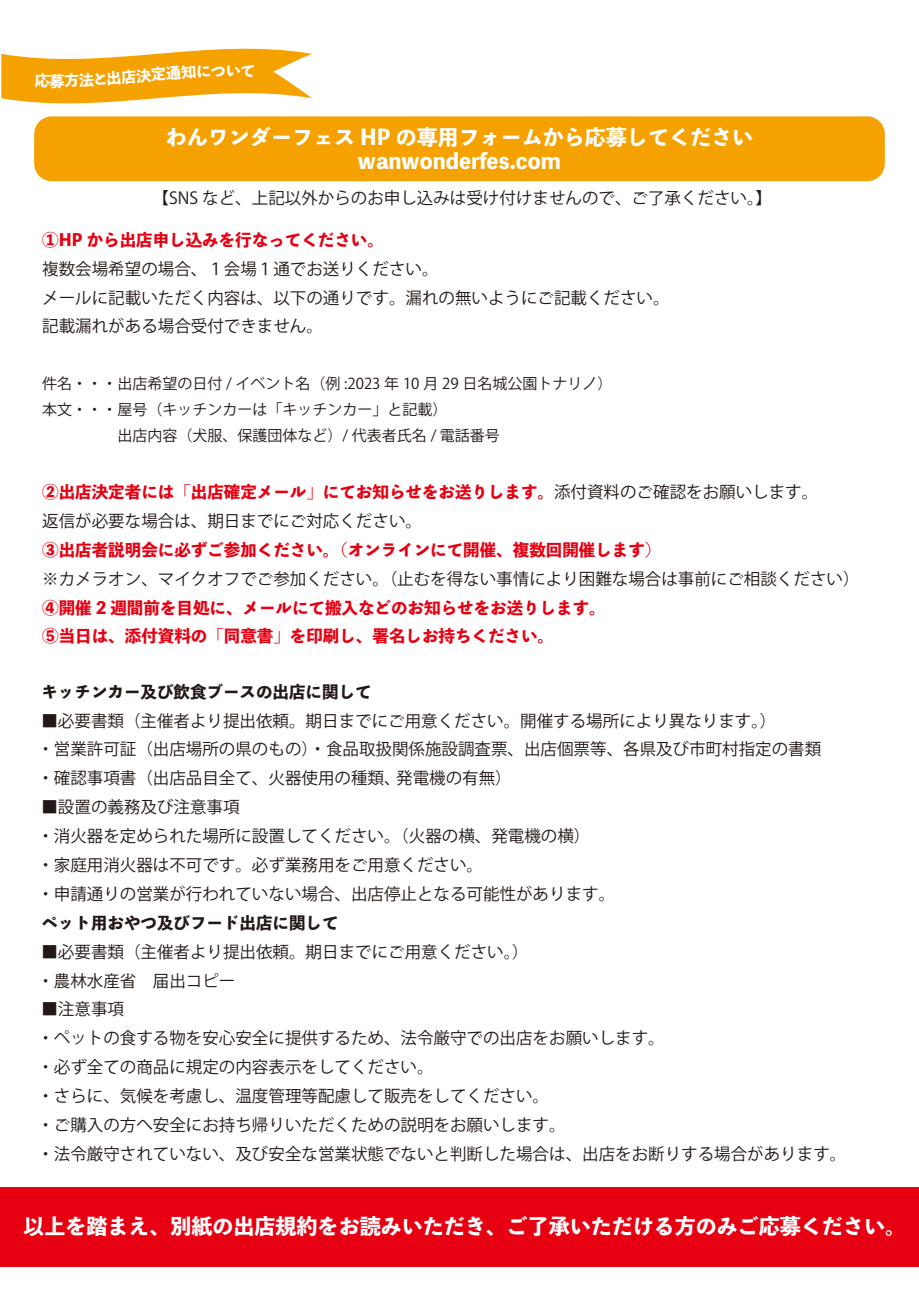
<style>
.page{position:relative;width:919px;height:1289px;background:#fff}
.page>*{position:absolute;margin:0;border:0;box-sizing:border-box;transform-origin:0 0}
.t1{font:800 21px/24px "Toppan Bunkyu Midashi Gothic Std N";color:#fff;text-align:center}
.t2{font:16.5px/28.8px "Koz Go Pr 6 N";color:#221815}
.t3{font:800 16.5px/28.8px "Toppan Bunkyu Midashi Gothic Std N";color:#e60012}
.t4{font:800 16.5px "Toppan Bunkyu Midashi Gothic Std N";color:#221815}
.t5{font:15px/26.2px "Koz Go Pr 6 N";color:#221815}
.t6{font:800 15px "Toppan Bunkyu Midashi Gothic Std N";color:#fff}
.s1{font-family:"Koz Go Pr 6 N";font-weight:400;color:#221815}
</style>
<div class="page">
<div style="left:34px;top:116px;width:850px;height:65px;background:#f5a200;border-radius:18px"></div>
<div style="left:0;top:1187px;width:918px;height:79px;background:#e60012"></div>
<svg style="left:1px;top:48px;width:311px;height:56px"></svg>
<p class="t6" style="left:105px;top:67px;width:61px;rotate:-5deg">出店決定</p>
<p class="t6" style="left:226px;top:59px;width:17px">い</p>
<p class="t1" style="left:166px;top:124px;width:588px">わんワンダーフェス HP の専用フォームから応募してくださいwanwonderfes.com</p>
<p class="t2" style="left:153px;top:184px;width:620px">【SNS など、上記以外からのお申し込みは受け付けませんので、ご了承ください。】</p>
<p class="t3" style="left:42px;top:224px;width:343px">①HP から出店申し込みを行なってください。</p>
<p class="t2" style="left:42px;top:254px;width:629px">複数会場希望の場合、１会場１通でお送りください。<br>メールに記載いただく内容は、以下の通りです。漏れの無いようにご記載ください。記載漏れがある場合受付できません。</p>
<p class="t5" style="left:42px;top:370px;width:571px">件名・・・出店希望の日付 / イベント名（例 :2023 年 10 月 29 日名城公園トナリノ）本文・・・屋号（キッチンカーは「キッチンカー」と記載）<br>　　　　　出店内容（犬服、保護団体など）/ 代表者氏名 / 電話番号</p>
<p class="t3" style="left:42px;top:476px;width:777px">②出店決定者には「出店確定メール」にてお知らせをお送りします。<span class="s1">添付資料のご確認をお願いします。</span></p>
<p class="t2" style="left:42px;top:506px;width:381px">返信が必要な場合は、期日までにご対応ください。</p>
<p class="t3" style="left:42px;top:534px;width:620px">③出店者説明会に必ずご参加ください。（オンラインにて開催、複数回開催します）</p>
<p class="t2" style="left:42px;top:564px;width:818px">※カメラオン、マイクオフでご参加ください。（止むを得ない事情により困難な場合は事前にご相談ください）</p>
<p class="t3" style="left:42px;top:592px;width:565px">④開催 2 週間前を目処に、メールにて搬入などのお知らせをお送りします。<br>⑤当日は、添付資料の「同意書」を印刷し、署名しお持ちください。</p>
<p class="t4" style="left:41px;top:678px;width:331px">キッチンカー及び飲食ブースの出店に関して</p>
<p class="t2" style="left:37px;top:706px;width:785px">■必要書類（主催者より提出依頼。期日までにご用意ください。開催する場所により異なります。）<br>・営業許可証（出店場所の県のもの）・食品取扱関係施設調査票、出店個票等、各県及び市町村指定の書類・確認事項書（出店品目全て、火器使用の種類、発電機の有無）　</p>
<p class="t2" style="left:37px;top:793px;width:579px">■設置の義務及び注意事項<br>・消火器を定められた場所に設置してください。（火器の横、発電機の横）<br>・家庭用消火器は不可です。必ず業務用をご用意ください。<br>・申請通りの営業が行われていない場合、出店停止となる可能性があります。</p>
<p class="t4" style="left:41px;top:909px;width:298px">ペット用おやつ及びフード出店に関して</p>
<p class="t2" style="left:37px;top:937px;width:492px">■必要書類（主催者より提出依頼。期日までにご用意ください。）・農林水産省　届出コピー</p>
<p class="t2" style="left:37px;top:995px;width:810px">■注意事項<br>・ペットの食する物を安心安全に提供するため、法令厳守での出店をお願いします。<br>・必ず全ての商品に規定の内容表示をしてください。<br>・さらに、気候を考慮し、温度管理等配慮して販売をしてください。<br>・ご購入の方へ安全にお持ち帰りいただくための説明をお願いします。<br>・法令厳守されていない、及び安全な営業状態でないと判断した場合は、出店をお断りする場合があります。</p>
<p class="t1" style="left:23px;top:1212px;width:883px">以上を踏まえ、別紙の出店規約をお読みいただき、ご了承いただける方のみご応募ください。</p>
</div>
